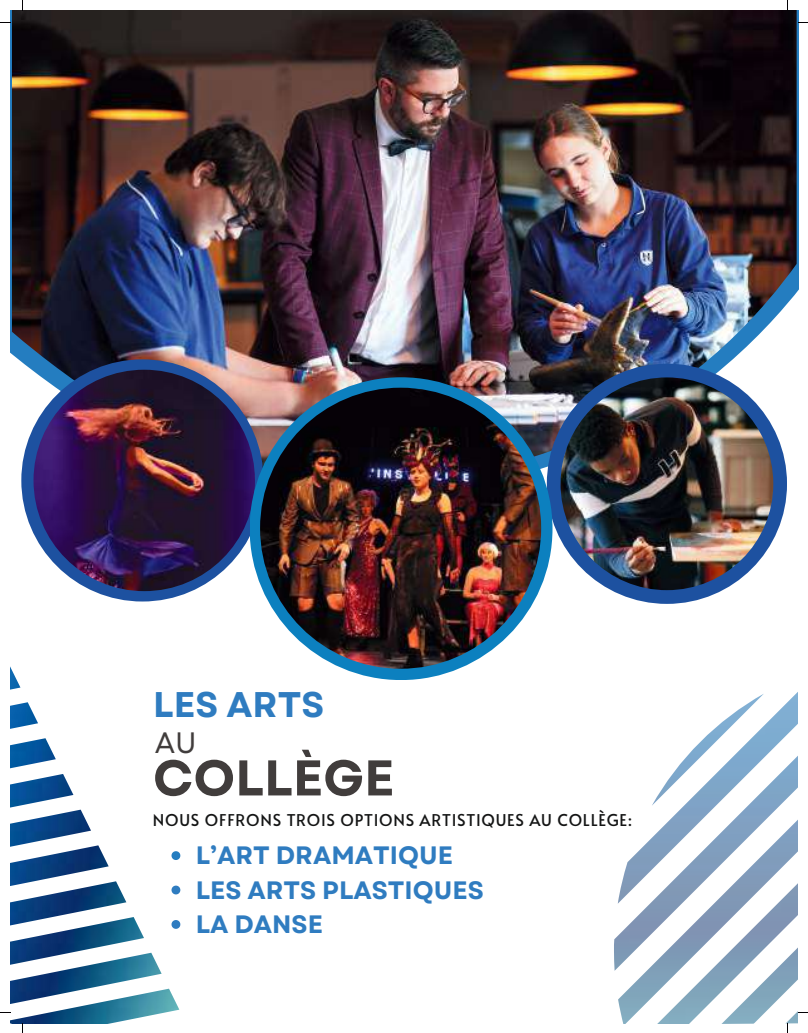
<style>
.page{position:relative;width:808px;height:1033px;background:#fff}
.page>*{position:absolute;margin:0;border:0;box-sizing:border-box;transform-origin:0 0}
.t1{font:700 50.12px "Garet";color:#413d3c}
.t2{font:700 35.62px "Garet";color:#2f7cc0}
.t3{font:29.5px "Garet";color:#413d3c}
.t4{font:700 25.12px/34.4px "Garet";color:#2f7cc0}
.t5{font:16.25px "Alata";letter-spacing:.045em;color:#141515}
</style>
<div class="page">
<img style="left:12px;top:10px;width:784px;height:470px">
<div style="left:547px;top:364px;width:240px;height:240px;background:#1d51a0;border-radius:50%"></div>
<img style="left:560px;top:377px;width:213px;height:213px;border-radius:50%">
<div style="left:21px;top:359px;width:242px;height:242px;background:#1d51a0;border-radius:50%"></div>
<img style="left:34px;top:370px;width:221px;height:221px;border-radius:50%">
<div style="left:250px;top:377px;width:302px;height:303px;background:#0c80bf;border-radius:50%"></div>
<img style="left:260px;top:388px;width:281px;height:280px;border-radius:50%">
<img style="left:614px;top:692px;width:184px;height:331px">
<img style="left:10px;top:666px;width:171px;height:357px">
<svg style="left:171px;top:851px;width:9px;height:9px"></svg>
<svg style="left:171px;top:885px;width:9px;height:9px"></svg>
<svg style="left:171px;top:920px;width:9px;height:8px"></svg>
<h2 class="t2" style="left:153px;top:682px;width:172px">LES ARTS</h2>
<h3 class="t3" style="left:155px;top:724px;width:43px">AU</h3>
<h1 class="t1" style="left:153px;top:746px;width:243px">COLLÈGE</h1>
<p class="t5" style="left:153px;top:805px;width:481px">NOUS OFFRONS TROIS OPTIONS ARTISTIQUES AU COLLÈGE:</p>
<h3 class="t4" style="left:196px;top:839px;width:289px">L’ART DRAMATIQUE<br>LES ARTS PLASTIQUES<br>LA DANSE</h3>
</div>
